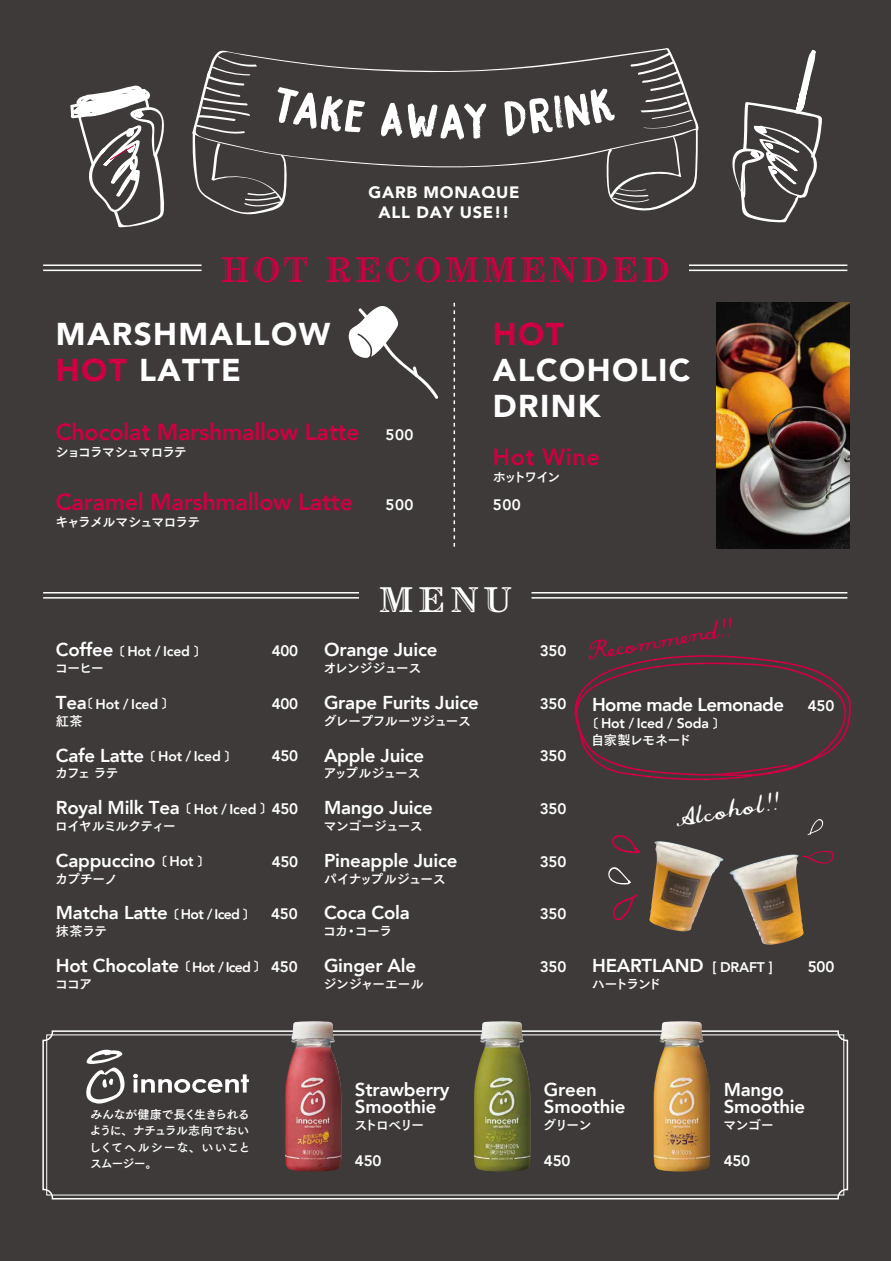
<style>
.page{position:relative;width:891px;height:1261px;background:#fff}
.page>*{position:absolute;margin:0;border:0;box-sizing:border-box;transform-origin:0 0}
.t1{font:700 36px "Century Handtooled";letter-spacing:.1em;color:#cf0042}
.t2{font:700 36px "Century Handtooled";color:#fff}
.t3{font:900 31.5px/36px "Avenir";letter-spacing:.045em;color:#fff}
.t4{font:900 31.5px "Avenir";color:#cf0042}
.t5{font:25.5px "Commercial Script";color:#cf0042;scale:1.16 1}
.t6{font:25.5px "Commercial Script";color:#fff;scale:1.16 1}
.t7{font:800 23.25px "Avenir";letter-spacing:-.015em;color:#cf0042}
.t8{font:800 18.6px/17.5px "Avenir";letter-spacing:-.015em;color:#fff}
.t9{font:800 18.6px "Avenir";letter-spacing:-.035em;color:#fff}
.t10{font:900 16.5px/19.5px "Avenir";letter-spacing:.045em;color:#fff;text-align:center}
.t11{font:800 15.15px "Avenir";letter-spacing:-.015em;color:#fff}
.t12{font:800 13.95px "Avenir";letter-spacing:-.015em;color:#fff}
.t13{font:13.2px "Tsuku Go Pro B";letter-spacing:-.095em;color:#fff}
.t14{font:13.2px "Tsuku Go Pro B";letter-spacing:-.035em;color:#fff}
.t15{font:13.2px "Tsuku Go Pro B";letter-spacing:-.115em;color:#fff}
.t16{font:13.2px "Tsuku Go Pro B";letter-spacing:-.075em;color:#fff}
.t17{font:13.2px "Tsuku Go Pro B";letter-spacing:-.065em;color:#fff}
.t18{font:12px/16.5px "Tsuku Go Pro B";letter-spacing:-.045em;color:#fff;text-align:justify}
.s1{color:#cf0042}
.s2{font-size:15.15px;color:#fff}
.s3{font-size:18.6px}
.s4{font-family:"Tsuku Go Pro B";font-weight:400;font-size:12.3px}
.s5{font-size:13.95px}
.s6{font-size:15.15px}
</style>
<div class="page">
<div style="left:0;top:0;width:890px;height:1260px;background:#3e3a39"></div>
<svg style="left:453px;top:303px;width:2px;height:244px"></svg>
<svg style="left:214px;top:48px;width:485px;height:121px"></svg>
<svg style="left:574px;top:655px;width:276px;height:125px"></svg>
<hr style="left:43px;top:597px;width:316px;height:1px;background:#fff">
<hr style="left:531px;top:597px;width:316px;height:1px;background:#fff">
<hr style="left:43px;top:269px;width:158px;height:2px;background:#fff">
<hr style="left:688px;top:269px;width:159px;height:2px;background:#fff">
<hr style="left:43px;top:592px;width:316px;height:1px;background:#fff">
<hr style="left:531px;top:592px;width:316px;height:1px;background:#fff">
<hr style="left:43px;top:264px;width:158px;height:2px;background:#fff">
<hr style="left:688px;top:264px;width:159px;height:2px;background:#fff">
<svg style="left:732px;top:50px;width:90px;height:172px"></svg>
<svg style="left:654px;top:841px;width:4px;height:12px"></svg>
<img style="left:742px;top:854px;width:51px;height:13px">
<svg style="left:612px;top:835px;width:28px;height:18px"></svg>
<svg style="left:608px;top:867px;width:23px;height:18px"></svg>
<svg style="left:612px;top:894px;width:25px;height:26px"></svg>
<svg style="left:802px;top:850px;width:32px;height:14px"></svg>
<svg style="left:807px;top:819px;width:17px;height:16px"></svg>
<svg style="left:192px;top:56px;width:173px;height:159px"></svg>
<svg style="left:381px;top:103px;width:21px;height:33px"></svg>
<svg style="left:408px;top:103px;width:78px;height:37px"></svg>
<svg style="left:504px;top:52px;width:193px;height:159px"></svg>
<svg style="left:70px;top:85px;width:94px;height:142px"></svg>
<svg style="left:348px;top:306px;width:91px;height:93px"></svg>
<img style="left:716px;top:303px;width:133px;height:245px">
<svg style="left:42px;top:1030px;width:806px;height:170px"></svg>
<svg style="left:46px;top:1034px;width:798px;height:161px"></svg>
<img style="left:285px;top:1021px;width:56px;height:150px">
<img style="left:653px;top:1021px;width:57px;height:150px">
<img style="left:474px;top:1021px;width:56px;height:150px">
<svg style="left:133px;top:1073px;width:116px;height:19px"></svg>
<svg style="left:85px;top:1048px;width:41px;height:55px"></svg>
<p class="t10" style="left:368px;top:182px;width:153px">GARB MONAQUE<br>ALL DAY USE!!</p>
<h1 class="t1" style="left:221px;top:247px;width:450px">HOT RECOMMENDED</h1>
<h2 class="t3" style="left:56px;top:315px;width:276px">MARSHMALLOW<br><span class="s1">HOT</span> LATTE</h2>
<h2 class="t4" style="left:493px;top:307px;width:73px">HOT</h2>
<h2 class="t3" style="left:493px;top:351px;width:199px">ALCOHOLIC<br>DRINK</h2>
<p class="t7" style="left:56px;top:414px;width:359px">Chocolat Marshmallow Latte <span class="s2">500</span></p>
<p class="t15" style="left:55px;top:440px;width:133px">ショコラマシュマロラテ</p>
<p class="t7" style="left:56px;top:484px;width:298px">Caramel Marshmallow Latte</p>
<p class="t11" style="left:385px;top:493px;width:29px">500</p>
<p class="t13" style="left:55px;top:510px;width:147px">キャラメルマシュマロラテ</p>
<p class="t7" style="left:493px;top:439px;width:108px">Hot Wine</p>
<p class="t13" style="left:492px;top:465px;width:69px">ホットワイン</p>
<p class="t11" style="left:493px;top:493px;width:29px">500</p>
<p class="t12" style="left:56px;top:640px;width:152px"><span class="s3">Coffee</span> <span class="s4">〔</span> Hot / Iced <span class="s4">〕</span></p>
<p class="t11" style="left:271px;top:639px;width:28px">400</p>
<p class="t13" style="left:55px;top:656px;width:50px">コーヒー</p>
<p class="t12" style="left:56px;top:693px;width:120px"><span class="s3">Tea</span><span class="s4">〔</span> Hot / Iced <span class="s4">〕</span></p>
<p class="t11" style="left:271px;top:691px;width:28px">400</p>
<p class="t13" style="left:56px;top:709px;width:28px">紅茶</p>
<p class="t8" style="left:56px;top:746px;width:182px">Cafe Latte <span class="s4">〔</span> <span class="s5">Hot / Iced</span> <span class="s4">〕</span></p>
<p class="t11" style="left:271px;top:744px;width:28px">450</p>
<p class="t13" style="left:55px;top:762px;width:65px">カフェラテ</p>
<p class="t8" style="left:56px;top:798px;width:244px">Royal Milk Tea <span class="s4">〔</span> <span class="s5">Hot / Iced</span> <span class="s4">〕</span><span class="s6">450</span></p>
<p class="t13" style="left:55px;top:814px;width:122px">ロイヤルミルクティー</p>
<p class="t8" style="left:56px;top:851px;width:155px">Cappuccino <span class="s4">〔</span> <span class="s5">Hot</span> <span class="s4">〕</span></p>
<p class="t11" style="left:271px;top:849px;width:28px">450</p>
<p class="t13" style="left:55px;top:867px;width:64px">カプチーノ</p>
<p class="t8" style="left:56px;top:903px;width:243px">Matcha Latte <span class="s4">〔</span><span class="s5">Hot / Iced</span> <span class="s4">〕</span> <span class="s6">450</span></p>
<p class="t13" style="left:56px;top:919px;width:53px">抹茶ラテ</p>
<p class="t8" style="left:56px;top:956px;width:243px">Hot Chocolate <span class="s4">〔</span><span class="s5">Hot / Iced</span> <span class="s4">〕</span> <span class="s6">450</span></p>
<p class="t13" style="left:55px;top:972px;width:39px">ココア</p>
<h1 class="t2" style="left:379px;top:577px;width:133px">MENU</h1>
<p class="t8" style="left:324px;top:641px;width:115px">Orange Juice</p>
<p class="t11" style="left:539px;top:639px;width:28px">350</p>
<p class="t16" style="left:323px;top:656px;width:100px">オレンジジュース</p>
<p class="t8" style="left:324px;top:693px;width:156px">Grape Furits Juice</p>
<p class="t11" style="left:539px;top:691px;width:28px">350</p>
<p class="t13" style="left:323px;top:709px;width:149px">グレープフルーツジュース</p>
<p class="t8" style="left:324px;top:746px;width:102px">Apple Juice</p>
<p class="t11" style="left:539px;top:744px;width:28px">350</p>
<p class="t13" style="left:323px;top:762px;width:99px">アップルジュース</p>
<p class="t8" style="left:324px;top:798px;width:110px">Mango Juice</p>
<p class="t11" style="left:539px;top:796px;width:28px">350</p>
<p class="t17" style="left:323px;top:814px;width:101px">マンゴージュース</p>
<p class="t8" style="left:324px;top:851px;width:135px">Pineapple Juice</p>
<p class="t11" style="left:539px;top:849px;width:28px">350</p>
<p class="t13" style="left:324px;top:867px;width:124px">パイナップルジュース</p>
<p class="t8" style="left:324px;top:903px;width:87px">Coca Cola</p>
<p class="t11" style="left:539px;top:901px;width:28px">350</p>
<p class="t13" style="left:323px;top:919px;width:70px">コカ・コーラ</p>
<p class="t8" style="left:324px;top:956px;width:94px">Ginger Ale</p>
<p class="t11" style="left:539px;top:954px;width:28px">350</p>
<p class="t14" style="left:323px;top:972px;width:101px">ジンジャーエール</p>
<h3 class="t5" style="left:584px;top:637px;width:130px;rotate:-10deg">Recommend!!</h3>
<p class="t9" style="left:592px;top:690px;width:193px">Home made Lemonade</p>
<p class="t11" style="left:807px;top:693px;width:28px">450</p>
<p class="t12" style="left:586px;top:712px;width:140px"><span class="s4">〔</span> Hot / Iced / Soda <span class="s4">〕</span></p>
<p class="t14" style="left:591px;top:728px;width:101px">自家製レモネード</p>
<h3 class="t6" style="left:672px;top:804px;width:94px;rotate:-10deg">Alcohol!!</h3>
<p class="t8" style="left:592px;top:956px;width:182px">HEARTLAND <span class="s5">[ DRAFT ]</span></p>
<p class="t11" style="left:807px;top:954px;width:28px">500</p>
<p class="t13" style="left:591px;top:972px;width:71px">ハートランド</p>
<p class="t18" style="left:89px;top:1104px;width:163px">みんなが健康で長く生きられるように、ナチュラル志向でおいしくてヘルシーな、いいことスムージー。</p>
<p class="t8" style="left:355px;top:1080px;width:96px">Strawberry<br>Smoothie</p>
<p class="t13" style="left:354px;top:1113px;width:72px">ストロベリー</p>
<p class="t11" style="left:355px;top:1148px;width:28px">450</p>
<p class="t8" style="left:544px;top:1080px;width:83px">Green<br>Smoothie</p>
<p class="t13" style="left:543px;top:1113px;width:50px">グリーン</p>
<p class="t11" style="left:544px;top:1148px;width:28px">450</p>
<p class="t8" style="left:723px;top:1080px;width:83px">Mango<br>Smoothie</p>
<p class="t13" style="left:723px;top:1113px;width:52px">マンゴー</p>
<p class="t11" style="left:723px;top:1148px;width:28px">450</p>
</div>
